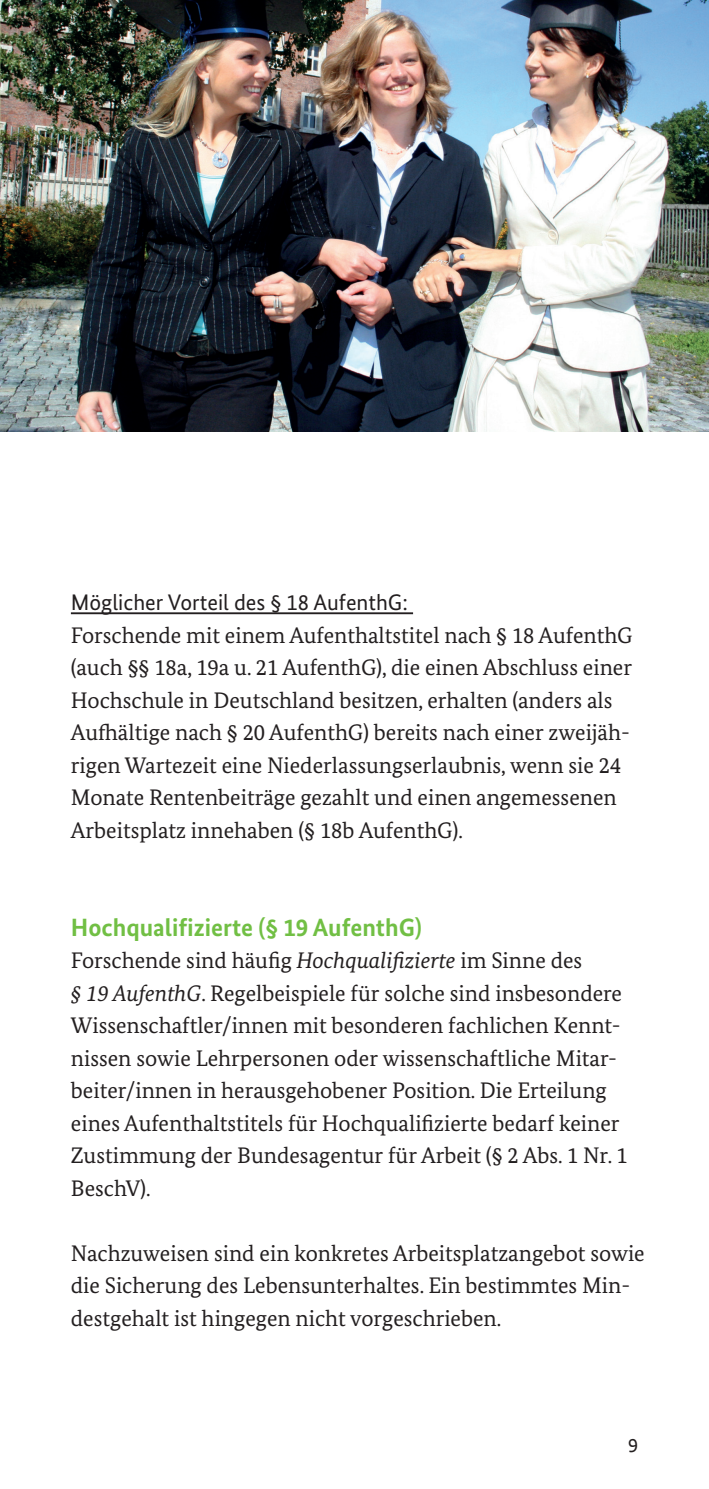
<style>
.page{position:relative;width:709px;height:1489px;background:#fff}
.page>*{position:absolute;margin:0;border:0;box-sizing:border-box;transform-origin:0 0}
.t1{font:700 25px "Bundes Sans";color:#71bf44}
.t2{font:22.5px/32.5px "Bundes Serif";color:#231f20}
.t3{font:22.5px "Bundes Sans";color:#231f20}
.t4{font:20px "Bundes Sans Office T";color:#231f20}
.s1{font-style:italic}
</style>
<div class="page">
<img style="left:0;top:0;width:709px;height:431px">
<hr style="left:71px;top:612px;width:342px;height:2px;background:#231f20">
<p class="t3" style="left:71px;top:589px;width:338px">Möglicher Vorteil des § 18 AufenthG:</p>
<p class="t2" style="left:71px;top:618px;width:563px">Forschende mit einem Aufenthaltstitel nach § 18 AufenthG (auch §§ 18a, 19a u. 21 AufenthG), die einen Abschluss einer Hochschule in Deutschland besitzen, erhalten (anders als Aufhältige nach § 20 AufenthG) bereits nach einer zweijäh&shy;rigen Wartezeit eine Niederlassungserlaubnis, wenn sie 24<br>Monate Rentenbeiträge gezahlt und einen angemessenen Arbeitsplatz innehaben (§ 18b AufenthG).</p>
<p class="t1" style="left:71px;top:911px;width:352px">Hochqualifizierte (§ 19 AufenthG)</p>
<p class="t2" style="left:71px;top:943px;width:558px">Forschende sind häufig <span class="s1">Hochqualifizierte</span> im Sinne des<br><span class="s1">§ 19 AufenthG</span>. Regelbeispiele für solche sind insbesondere Wissenschaftler/innen mit besonderen fachlichen Kennt&shy;nissen sowie Lehrpersonen oder wissenschaftliche Mitar&shy;beiter/innen in herausgehobener Position. Die Erteilung eines Aufenthaltstitels für Hochqualifizierte bedarf keiner Zustimmung der Bundesagentur für Arbeit (§ 2 Abs. 1 Nr. 1<br>BeschV).</p>
<p class="t2" style="left:71px;top:1236px;width:575px">Nachzuweisen sind ein konkretes Arbeitsplatzangebot sowie die Sicherung des Lebensunterhaltes. Ein bestimmtes Min&shy;destgehalt ist hingegen nicht vorgeschrieben.</p>
<p class="t4" style="left:628px;top:1433px;width:11px">9</p>
</div>
